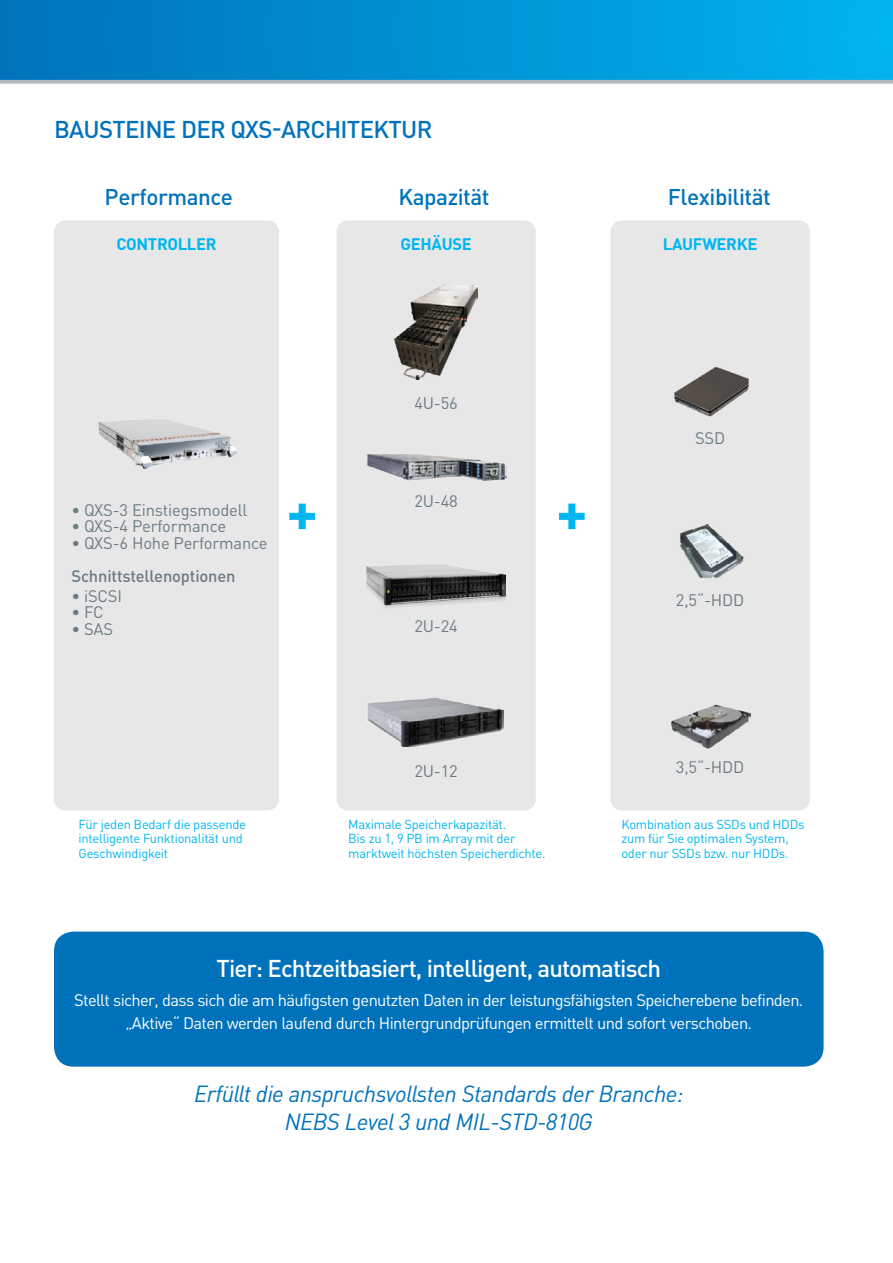
<style>
.page{position:relative;width:893px;height:1263px;background:#fff}
.page>*{position:absolute;margin:0;border:0;box-sizing:border-box;transform-origin:0 0}
.t1{font:700 57.9px "DIN Pro";color:#00b6f1}
.t2{font:500 24px "DIN Pro";letter-spacing:-.04em;color:#fff}
.t3{font:500 24px "DIN Pro";letter-spacing:-.03em;color:#0072bc}
.t4{font:italic 23.1px/27.8px "DIN Pro";letter-spacing:-.025em;color:#0072bc;text-align:center}
.t5{font:500 22.5px "DIN Pro";letter-spacing:-.02em;color:#0072bc}
.t6{font:16.5px/22.5px "DIN Pro";letter-spacing:-.04em;color:#fff;text-align:center}
.t7{font:16.5px "DIN Pro";letter-spacing:-.01em;color:#6b7b84}
.t8{font:700 16.5px "DIN Pro";letter-spacing:-.02em;color:#00b6f1}
.t9{font:500 16.5px "DIN Pro";letter-spacing:-.01em;color:#6b7b84}
.t10{font:12.9px/14.7px "DIN Pro";letter-spacing:-.02em;color:#00b6f1}
</style>
<div class="page">
<div style="left:0;top:0;width:893px;height:81px;background:linear-gradient(to right,#0071bc,#00b4ef)"></div>
<svg style="left:0;top:80px;width:893px;height:4px;background:#b8c0c5"></svg>
<div style="left:54px;top:221px;width:225px;height:589px;background:#e7e7e7;border-radius:12px"></div>
<img style="left:98px;top:419px;width:139px;height:50px">
<div style="left:337px;top:221px;width:199px;height:589px;background:#e7e7e7;border-radius:11px"></div>
<div style="left:610px;top:221px;width:200px;height:589px;background:#e7e7e7;border-radius:11px"></div>
<img style="left:367px;top:454px;width:139px;height:27px">
<img style="left:395px;top:284px;width:82px;height:95px">
<img style="left:366px;top:565px;width:139px;height:43px">
<img style="left:366px;top:698px;width:138px;height:48px">
<img style="left:680px;top:524px;width:64px;height:54px">
<img style="left:671px;top:704px;width:79px;height:44px">
<img style="left:674px;top:367px;width:75px;height:50px">
<div style="left:54px;top:932px;width:770px;height:135px;background:#0072bc;border-radius:19px"></div>
<h2 class="t3" style="left:54px;top:110px;width:380px">BAUSTEINE DER QXS-ARCHITEKTUR</h2>
<h3 class="t5" style="left:105px;top:178px;width:130px">Performance</h3>
<h3 class="t5" style="left:398px;top:178px;width:93px">Kapazität</h3>
<h3 class="t5" style="left:668px;top:178px;width:105px">Flexibilität</h3>
<p class="t8" style="left:116px;top:230px;width:102px">CONTROLLER</p>
<p class="t8" style="left:400px;top:230px;width:73px">GEHÄUSE</p>
<p class="t8" style="left:663px;top:230px;width:96px">LAUFWERKE</p>
<p class="t7" style="left:71px;top:497px;width:177px">• QXS-3 Einstiegsmodell</p>
<p class="t7" style="left:71px;top:513px;width:156px">• QXS-4 Performance</p>
<p class="t7" style="left:71px;top:530px;width:198px">• QXS-6 Hohe Performance</p>
<p class="t9" style="left:71px;top:563px;width:166px">Schnittstellenoptionen</p>
<p class="t7" style="left:71px;top:583px;width:52px">• iSCSI</p>
<p class="t7" style="left:71px;top:599px;width:34px">• FC</p>
<p class="t7" style="left:71px;top:616px;width:43px">• SAS</p>
<h1 class="t1" style="left:286px;top:463px;width:33px">+</h1>
<p class="t7" style="left:414px;top:390px;width:45px">4U-56</p>
<p class="t7" style="left:414px;top:488px;width:45px">2U-48</p>
<p class="t7" style="left:414px;top:613px;width:45px">2U-24</p>
<h1 class="t1" style="left:556px;top:463px;width:33px">+</h1>
<p class="t7" style="left:695px;top:425px;width:32px">SSD</p>
<p class="t7" style="left:676px;top:587px;width:70px">2,5“-HDD</p>
<p class="t10" style="left:79px;top:815px;width:169px">Für jeden Bedarf die passende intelligente Funktionalität und<br>Geschwindigkeit</p>
<p class="t7" style="left:414px;top:758px;width:45px">2U-12</p>
<p class="t7" style="left:676px;top:754px;width:70px">3,5“-HDD</p>
<p class="t10" style="left:348px;top:815px;width:199px">Maximale Speicherkapazität.<br>Bis zu 1, 9 PB im Array mit der marktweit höchsten Speicherdichte.</p>
<p class="t10" style="left:621px;top:815px;width:185px">Kombination aus SSDs und HDDs zum für Sie optimalen System, oder nur SSDs bzw. nur HDDs.</p>
<h2 class="t2" style="left:217px;top:948px;width:446px">Tier: Echtzeitbasiert, intelligent, automatisch</h2>
<p class="t6" style="left:74px;top:987px;width:731px">Stellt sicher, dass sich die am häufigsten genutzten Daten in der leistungsfähigsten Speicherebene befinden. „Aktive“ Daten werden laufend durch Hintergrundprüfungen ermittelt und sofort verschoben.</p>
<h3 class="t4" style="left:194px;top:1077px;width:491px">Erfüllt die anspruchsvollsten Standards der Branche:<br>NEBS Level 3 und MIL-STD-810G</h3>
</div>
